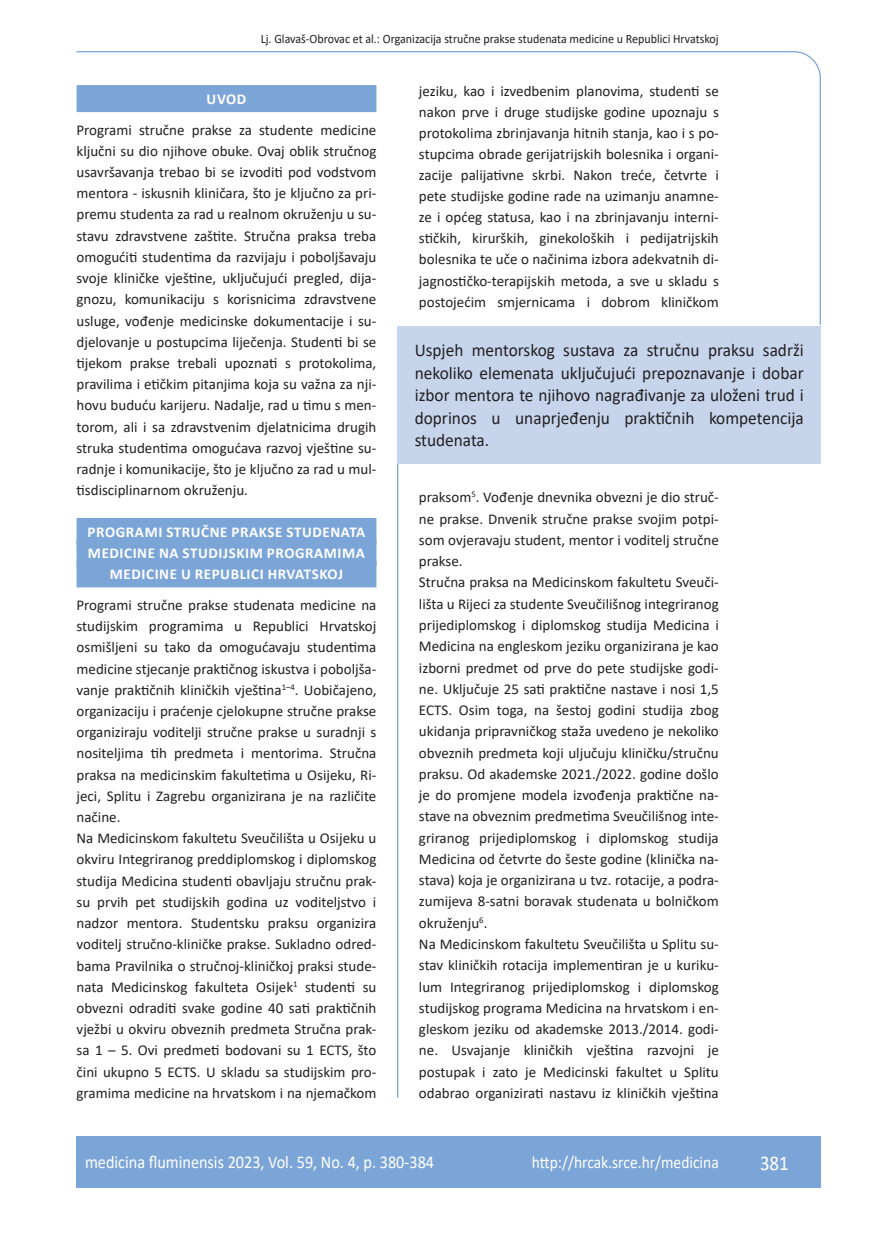
<style>
.page{position:relative;width:872px;height:1234px;background:#fff}
.page>*{position:absolute;margin:0;border:0;box-sizing:border-box;transform-origin:0 0}
.t1{font:21px "Calibri";color:#fff;scale:.9 1}
.anterfile{font:18px/22.5px "Calibri";color:#231f20;text-align:justify;scale:.96 1}
.t2{font:18px "Calibri";color:#fff;scale:.9 1}
.t3{font:17.25px "Calibri";color:#fff;scale:.9 1}
.osnovni_tekst{font:15px/21.1px "Calibri";color:#231f20;text-align:justify}
.naslov_ruler{font:700 15px "Calibri";letter-spacing:.04em;color:#fff}
.glava{font:12.75px "Calibri";color:#231f20;scale:.94 1}
</style>
<div class="page">
<svg style="left:76px;top:51px;width:745px;height:274px"></svg>
<hr style="left:397px;top:463px;width:1px;height:634px;background:#7ca5d7">
<div style="left:77px;top:1135px;width:744px;height:51px;background:#7ca5d7"></div>
<div style="left:77px;top:85px;width:299px;height:27px;background:#7ca5d7"></div>
<div style="left:77px;top:518px;width:299px;height:27px;background:#7ca5d7"></div>
<div style="left:77px;top:539px;width:299px;height:27px;background:#7ca5d7"></div>
<div style="left:77px;top:560px;width:299px;height:27px;background:#7ca5d7"></div>
<div style="left:398px;top:325px;width:423px;height:138px;background:#c6d5ec"></div>
<p class="glava" style="left:261px;top:29px;width:488px">Lj. Glavaš-Obrovac et al.: Organizacija stručne prakse studenata medicine u Republici Hrvatskoj</p>
<p class="naslov_ruler" style="left:207px;top:88px;width:41px">UVOD</p>
<p class="osnovni_tekst" style="left:77px;top:119px;width:301px">Programi stručne prakse za studente medicine ključni su dio njihove obuke. Ovaj oblik stručnog usavršavanja trebao bi se izvoditi pod vodstvom mentora - iskusnih kliničara, što je ključno za pri&shy;premu studenta za rad u realnom okruženju u su&shy;stavu zdravstvene zaštite. Stručna praksa treba omogućiti studentima da razvijaju i poboljšavaju svoje kliničke vještine, uključujući pregled, dija&shy;gnozu, komunikaciju s korisnicima zdravstvene usluge, vođenje medicinske dokumentacije i su&shy;djelovanje u postupcima liječenja. Studenti bi se tijekom prakse trebali upoznati s protokolima, pravilima i etičkim pitanjima koja su važna za nji&shy;hovu buduću karijeru. Nadalje, rad u timu s men&shy;torom, ali i sa zdravstvenim djelatnicima drugih struka studentima omogućava razvoj vještine su&shy;radnje i komunikacije, što je ključno za rad u mul&shy;tisdisciplinarnom okruženju.</p>
<p class="naslov_ruler" style="left:88px;top:521px;width:279px">PROGRAMI STRUČNE PRAKSE STUDENATA</p>
<p class="naslov_ruler" style="left:88px;top:542px;width:278px">MEDICINE NA STUDIJSKIM PROGRAMIMA</p>
<p class="naslov_ruler" style="left:110px;top:563px;width:235px">MEDICINE U REPUBLICI HRVATSKOJ</p>
<p class="osnovni_tekst" style="left:77px;top:594px;width:301px">Programi stručne prakse studenata medicine na studijskim programima u Republici Hrvatskoj osmišljeni su tako da omogućavaju studentima medicine stjecanje praktičnog iskustva i poboljša&shy;vanje praktičnih kliničkih vještina<sup>1–4</sup>. Uobičajeno, organizaciju i praćenje cjelokupne stručne prakse organiziraju voditelji stručne prakse u suradnji s nositeljima tih predmeta i mentorima. Stručna praksa na medicinskim fakultetima u Osijeku, Ri&shy;jeci, Splitu i Zagrebu organizirana je na različite načine.</p>
<p class="osnovni_tekst" style="left:77px;top:827px;width:301px">Na Medicinskom fakultetu Sveučilišta u Osijeku u okviru Integriranog preddiplomskog i diplomskog studija Medicina studenti obavljaju stručnu prak&shy;su prvih pet studijskih godina uz voditeljstvo i nadzor mentora. Studentsku praksu organizira voditelj stručno-kliničke prakse. Sukladno odred&shy;bama Pravilnika o stručnoj-kliničkoj praksi stude&shy;nata Medicinskog fakulteta Osijek<sup>1</sup> studenti su obvezni odraditi svake godine 40 sati praktičnih vježbi u okviru obveznih predmeta Stručna prak&shy;sa 1 – 5. Ovi predmeti bodovani su 1 ECTS, što čini ukupno 5 ECTS. U skladu sa studijskim pro&shy;gramima medicine na hrvatskom i na njemačkom</p>
<p class="osnovni_tekst" style="left:419px;top:80px;width:301px">jeziku, kao i izvedbenim planovima, studenti se nakon prve i druge studijske godine upoznaju s protokolima zbrinjavanja hitnih stanja, kao i s po&shy;stupcima obrade gerijatrijskih bolesnika i organi&shy;zacije palijativne skrbi. Nakon treće, četvrte i pete studijske godine rade na uzimanju anamne&shy;ze i općeg statusa, kao i na zbrinjavanju interni&shy;stičkih, kirurških, ginekoloških i pedijatrijskih bolesnika te uče o načinima izbora adekvatnih di&shy;jagnostičko‐terapijskih metoda, a sve u skladu s postojećim smjernicama i dobrom kliničkom</p>
<p class="anterfile" style="left:415px;top:338px;width:407px">Uspjeh mentorskog sustava za stručnu praksu sadrži nekoliko elemenata uključujući prepoznavanje i dobar izbor mentora te njihovo nagrađivanje za uloženi trud i doprinos u unaprjeđenju praktičnih kompetencija studenata.</p>
<p class="osnovni_tekst" style="left:419px;top:486px;width:301px">praksom<sup>5</sup>. Vođenje dnevnika obvezni je dio struč&shy;ne prakse. Dnvenik stručne prakse svojim potpi&shy;som ovjeravaju student, mentor i voditelj stručne prakse.</p>
<p class="osnovni_tekst" style="left:419px;top:571px;width:301px">Stručna praksa na Medicinskom fakultetu Sveuči&shy;lišta u Rijeci za studente Sveučilišnog integriranog prijediplomskog i diplomskog studija Medicina i Medicina na engleskom jeziku organizirana je kao izborni predmet od prve do pete studijske godi&shy;ne. Uključuje 25 sati praktične nastave i nosi 1,5<br>ECTS. Osim toga, na šestoj godini studija zbog ukidanja pripravničkog staža uvedeno je nekoliko obveznih predmeta koji uljučuju kliničku/stručnu praksu. Od akademske 2021./2022. godine došlo je do promjene modela izvođenja praktične na&shy;stave na obveznim predmetima Sveučilišnog inte&shy;griranog prijediplomskog i diplomskog studija Medicina od četvrte do šeste godine (klinička na&shy;stava) koja je organizirana u tvz. rotacije, a podra&shy;zumijeva 8-satni boravak studenata u bolničkom okruženju<sup>6</sup>.</p>
<p class="osnovni_tekst" style="left:419px;top:932px;width:301px">Na Medicinskom fakultetu Sveučilišta u Splitu su&shy;stav kliničkih rotacija implementiran je u kuriku&shy;lum Integriranog prijediplomskog i diplomskog studijskog programa Medicina na hrvatskom i en&shy;gleskom jeziku od akademske 2013./2014. godi&shy;ne. Usvajanje kliničkih vještina razvojni je postupak i zato je Medicinski fakultet u Splitu odabrao organizirati nastavu iz kliničkih vještina</p>
<p class="t2" style="left:85px;top:1149px;width:389px">medicina fluminensis 2023, Vol. 59, No. 4, p. 380-384</p>
<p class="t3" style="left:532px;top:1150px;width:209px">http://hrcak.srce.hr/medicina</p>
<p class="t1" style="left:760px;top:1147px;width:33px">381</p>
</div>
